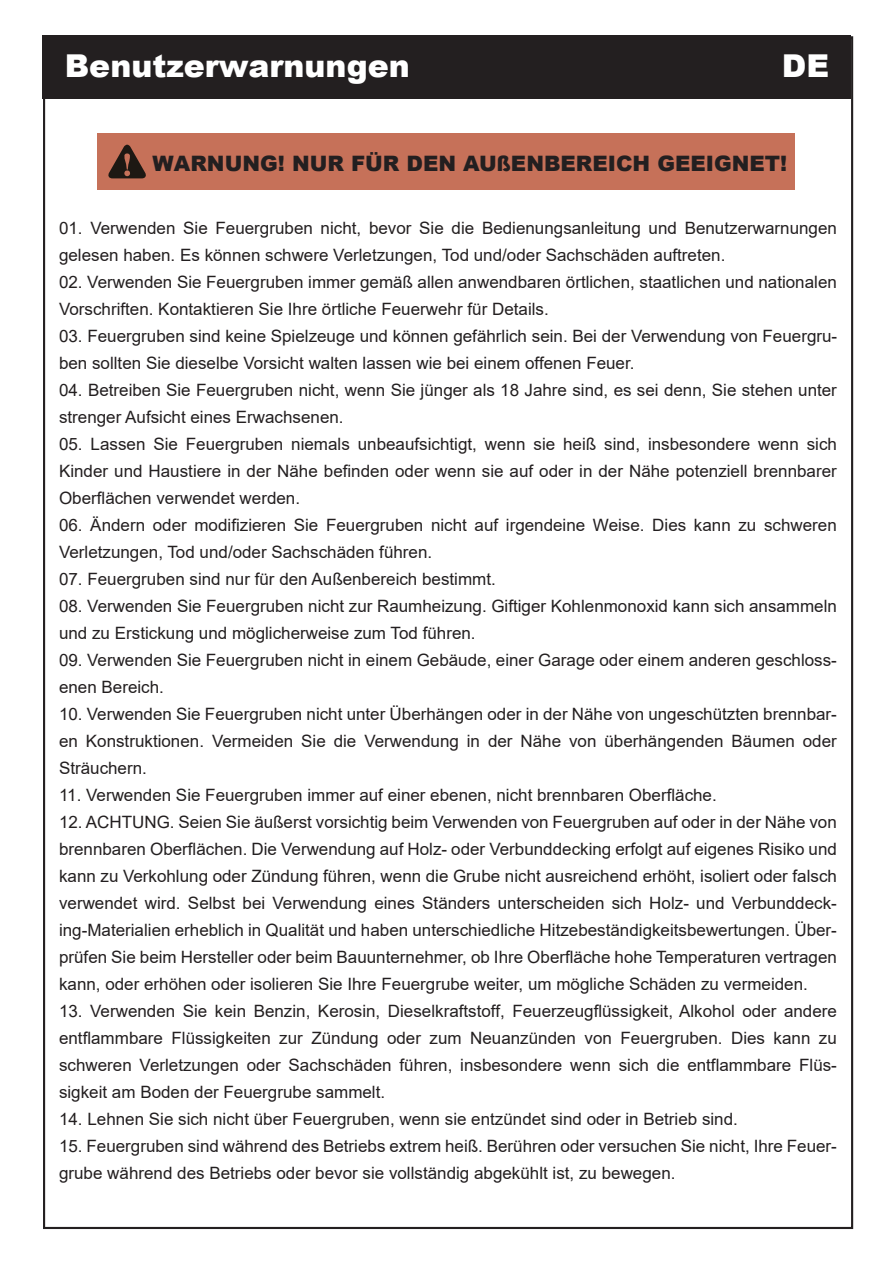
<style>
.page{position:relative;width:893px;height:1263px;background:#fff}
.page>*{position:absolute;margin:0;border:0;box-sizing:border-box;transform-origin:0 0}
.t1{font:900 31.5px "Arial";color:#fff}
.t2{font:900 21.3px "Arial";color:#231f20}
.t3{font:16.95px/27px "Arial";color:#231f20}
</style>
<div class="page">
<div style="left:43px;top:35px;width:808px;height:64px;background:#231f20"></div>
<div style="left:97px;top:133px;width:698px;height:57px;background:#c67159"></div>
<svg style="left:108px;top:145px;width:38px;height:33px"></svg>
<h1 class="t1" style="left:65px;top:43px;width:346px">Benutzerwarnungen</h1>
<h1 class="t1" style="left:782px;top:43px;width:49px">DE</h1>
<p class="t2" style="left:153px;top:148px;width:636px">WARNUNG! NUR FÜR DEN AUßENBEREICH GEEIGNET!</p>
<p class="t3" style="left:59px;top:214px;width:779px">01. Verwenden Sie Feuergruben nicht, bevor Sie die Bedienungsanleitung und Benutzerwarnungen gelesen haben. Es können schwere Verletzungen, Tod und/oder Sachschäden auftreten.</p>
<p class="t3" style="left:59px;top:268px;width:779px">02. Verwenden Sie Feuergruben immer gemäß allen anwendbaren örtlichen, staatlichen und nationalen<br>Vorschriften. Kontaktieren Sie Ihre örtliche Feuerwehr für Details.</p>
<p class="t3" style="left:59px;top:322px;width:780px">03. Feuergruben sind keine Spielzeuge und können gefährlich sein. Bei der Verwendung von Feuergru&shy;ben sollten Sie dieselbe Vorsicht walten lassen wie bei einem offenen Feuer.</p>
<p class="t3" style="left:59px;top:376px;width:779px">04. Betreiben Sie Feuergruben nicht, wenn Sie jünger als 18 Jahre sind, es sei denn, Sie stehen unter strenger Aufsicht eines Erwachsenen.</p>
<p class="t3" style="left:59px;top:430px;width:779px;text-align:justify">05. Lassen Sie Feuergruben niemals unbeaufsichtigt, wenn sie heiß sind, insbesondere wenn sich Kinder und Haustiere in der Nähe befinden oder wenn sie auf oder in der Nähe potenziell brennbarer Oberflächen verwendet werden.</p>
<p class="t3" style="left:59px;top:511px;width:779px">06. Ändern oder modifizieren Sie Feuergruben nicht auf irgendeine Weise. Dies kann zu schweren<br>Verletzungen, Tod und/oder Sachschäden führen.</p>
<p class="t3" style="left:59px;top:565px;width:438px">07. Feuergruben sind nur für den Außenbereich bestimmt.</p>
<p class="t3" style="left:59px;top:592px;width:779px">08. Verwenden Sie Feuergruben nicht zur Raumheizung. Giftiger Kohlenmonoxid kann sich ansammeln und zu Erstickung und möglicherweise zum Tod führen.</p>
<p class="t3" style="left:59px;top:646px;width:779px">09. Verwenden Sie Feuergruben nicht in einem Gebäude, einer Garage oder einem anderen geschloss&shy;enen Bereich.</p>
<p class="t3" style="left:59px;top:700px;width:779px;text-align:justify">10. Verwenden Sie Feuergruben nicht unter Überhängen oder in der Nähe von ungeschützten brennbar&shy;en Konstruktionen. Vermeiden Sie die Verwendung in der Nähe von überhängenden Bäumen oder Sträuchern.</p>
<p class="t3" style="left:59px;top:781px;width:659px">11. Verwenden Sie Feuergruben immer auf einer ebenen, nicht brennbaren Oberfläche.</p>
<p class="t3" style="left:59px;top:808px;width:779px;text-align:justify">12. ACHTUNG. Seien Sie äußerst vorsichtig beim Verwenden von Feuergruben auf oder in der Nähe von brennbaren Oberflächen. Die Verwendung auf Holz- oder Verbunddecking erfolgt auf eigenes Risiko und kann zu Verkohlung oder Zündung führen, wenn die Grube nicht ausreichend erhöht, isoliert oder falsch verwendet wird. Selbst bei Verwendung eines Ständers unterscheiden sich Holz- und Verbunddeck&shy;ing-Materialien erheblich in Qualität und haben unterschiedliche Hitzebeständigkeitsbewertungen. Über&shy;prüfen Sie beim Hersteller oder beim Bauunternehmer, ob Ihre Oberfläche hohe Temperaturen vertragen kann, oder erhöhen oder isolieren Sie Ihre Feuergrube weiter, um mögliche Schäden zu vermeiden.</p>
<p class="t3" style="left:59px;top:997px;width:779px;text-align:justify">13. Verwenden Sie kein Benzin, Kerosin, Dieselkraftstoff, Feuerzeugflüssigkeit, Alkohol oder andere entflammbare Flüssigkeiten zur Zündung oder zum Neuanzünden von Feuergruben. Dies kann zu schweren Verletzungen oder Sachschäden führen, insbesondere wenn sich die entflammbare Flüs&shy;sigkeit am Boden der Feuergrube sammelt.</p>
<p class="t3" style="left:59px;top:1105px;width:680px">14. Lehnen Sie sich nicht über Feuergruben, wenn sie entzündet sind oder in Betrieb sind.</p>
<p class="t3" style="left:59px;top:1132px;width:779px">15. Feuergruben sind während des Betriebs extrem heiß. Berühren oder versuchen Sie nicht, Ihre Feuer&shy;grube während des Betriebs oder bevor sie vollständig abgekühlt ist, zu bewegen.</p>
</div>
